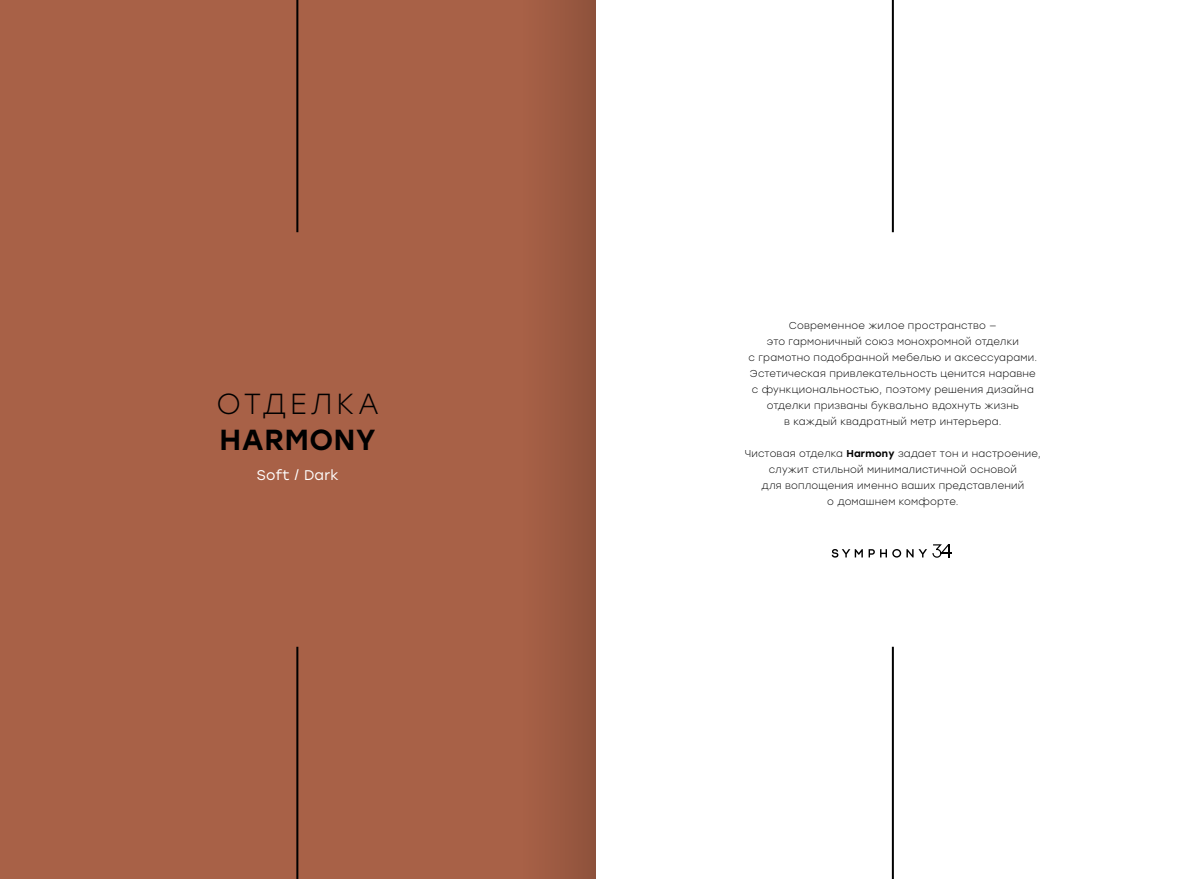
<style>
.page{position:relative;width:1191px;height:879px;background:#fff}
.page>*{position:absolute;margin:0;border:0;box-sizing:border-box;transform-origin:0 0}
.t1{font:300 29px "Stolzl";letter-spacing:.13em;color:#000}
.t2{font:500 29px "Stolzl";letter-spacing:.02em;color:#000}
.t3{font:14px "Stolzl";letter-spacing:.02em;color:#fff}
.t4{font:300 10px/16px "Stolzl";letter-spacing:.02em;color:#000;text-align:center}
.s1{font-weight:500}
</style>
<div class="page">
<div style="left:0;top:0;width:595px;height:879px;background:#a86147"></div>
<hr style="left:892px;top:647px;width:2px;height:232px;background:#000">
<hr style="left:892px;top:0;width:2px;height:232px;background:#000">
<hr style="left:296px;top:647px;width:2px;height:232px;background:#000">
<hr style="left:296px;top:0;width:2px;height:232px;background:#000">
<svg style="left:831px;top:544px;width:121px;height:14px"></svg>
<div style="left:523px;top:0;width:72px;height:879px;background:linear-gradient(to right,#a86147,#8f523c)"></div>
<h1 class="t1" style="left:216px;top:383px;width:164px">ОТДЕЛКА</h1>
<h1 class="t2" style="left:219px;top:419px;width:158px">HARMONY</h1>
<h2 class="t3" style="left:257px;top:465px;width:83px">Soft / Dark</h2>
<p class="t4" style="left:748px;top:317px;width:290px">Современное жилое пространство —<br>это гармоничный союз монохромной отделки<br>с грамотно подобранной мебелью и аксессуарами.<br>Эстетическая привлекательность ценится наравне с функциональностью, поэтому решения дизайна отделки призваны буквально вдохнуть жизнь<br>в каждый квадратный метр интерьера.</p>
<p class="t4" style="left:745px;top:445px;width:298px">Чистовая отделка <span class="s1">Harmony</span> задает тон и настроение, служит стильной минималистичной основой<br>для воплощения именно ваших представлений<br>о домашнем комфорте.</p>
</div>
